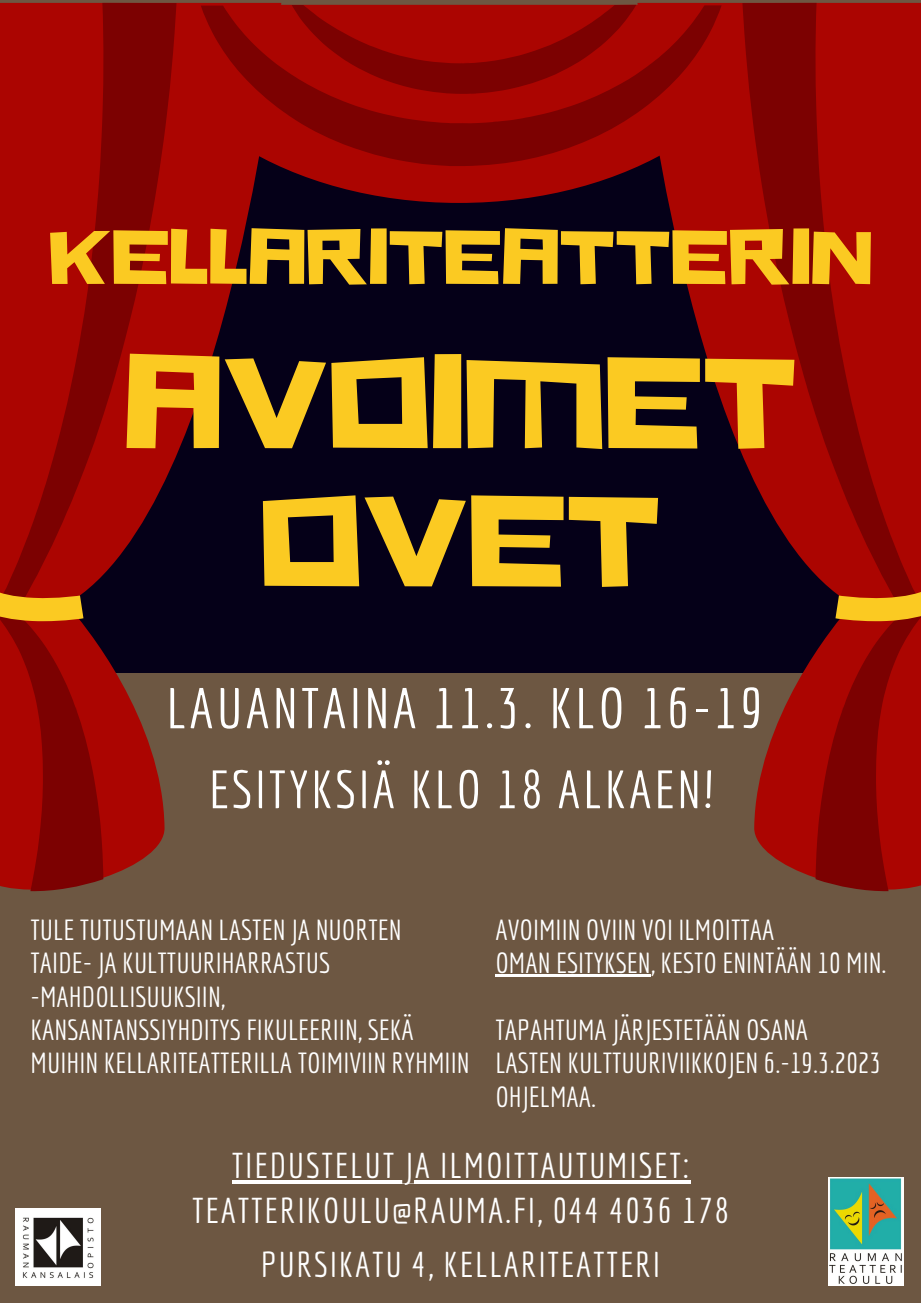
<style>
.page{position:relative;width:921px;height:1303px;background:#fff}
.page>*{position:absolute;margin:0;border:0;box-sizing:border-box;transform-origin:0 0}
.t1{font:133px/138.1px "Hitchcut";color:#fbca22;text-align:center}
.t2{font:78.4px "Hitchcut";color:#fbca22}
.t3{font:56px "Economica";letter-spacing:.05em;color:#fff}
.t4{font:52.5px "Economica";letter-spacing:.05em;color:#fff}
.t5{font:35px/45.4px "Economica";letter-spacing:.05em;color:#fff;text-align:center}
.t6{font:28.38px/33.3px "Economica";color:#fff}
.t7{font:28.32px/33.3px "Economica";color:#fff}
</style>
<div class="page">
<div style="left:0;top:0;width:921px;height:1302px;background:#6d5742"></div>
<div style="left:0;top:5px;width:921px;height:668px;background:#050018"></div>
<svg style="left:176px;top:3px;width:105px;height:453px"></svg>
<svg style="left:637px;top:3px;width:105px;height:451px"></svg>
<svg style="left:176px;top:5px;width:566px;height:198px;fill:#ab0501"></svg>
<svg style="left:0;top:3px;width:176px;height:888px;background:#8e0705"></svg>
<svg style="left:742px;top:3px;width:179px;height:888px;background:#8e0705"></svg>
<svg style="left:201px;top:5px;width:520px;height:161px;background:#980301"></svg>
<svg style="left:292px;top:5px;width:344px;height:89px;background:#9b0301"></svg>
<svg style="left:0;top:584px;width:83px;height:37px;background:#d57e15"></svg>
<svg style="left:835px;top:584px;width:86px;height:37px;background:#d37d15"></svg>
<img style="left:829px;top:1177px;width:74px;height:107px">
<img style="left:15px;top:1208px;width:85px;height:76px">
<svg style="left:232px;top:1180px;width:459px;height:3px"></svg>
<hr style="left:495px;top:974px;width:156px;height:3px;background:#fff">
<h2 class="t2" style="left:49px;top:204px;width:825px">KELLARITEATTERIN</h2>
<h1 class="t1" style="left:124px;top:324px;width:675px">AVOIMET<br>OVET</h1>
<h3 class="t3" style="left:166px;top:675px;width:598px">LAUANTAINA 11.3. KLO 16-19</h3>
<h3 class="t4" style="left:209px;top:758px;width:505px">ESITYKSIÄ KLO 18 ALKAEN!</h3>
<p class="t6" style="left:31px;top:912px;width:441px">TULE TUTUSTUMAAN LASTEN JA NUORTEN TAIDE- JA KULTTUURIHARRASTUS -MAHDOLLISUUKSIIN,<br>KANSANTANSSIYHDITYS FIKULEERIIN, SEKÄ MUIHIN KELLARITEATTERILLA TOIMIVIIN RYHMIIN</p>
<p class="t7" style="left:495px;top:912px;width:393px">AVOIMIIN OVIIN VOI ILMOITTAA<br>OMAN ESITYKSEN, KESTO ENINTÄÄN 10 MIN.</p>
<p class="t7" style="left:495px;top:1012px;width:387px">TAPAHTUMA JÄRJESTETÄÄN OSANA<br>LASTEN KULTTUURIVIIKKOJEN 6.-19.3.2023<br>OHJELMAA.</p>
<p class="t5" style="left:192px;top:1142px;width:538px">TIEDUSTELUT JA ILMOITTAUTUMISET:<br>TEATTERIKOULU@RAUMA.FI, 044 4036 178</p>
<p class="t5" style="left:261px;top:1241px;width:401px">PURSIKATU 4, KELLARITEATTERI</p>
</div>
